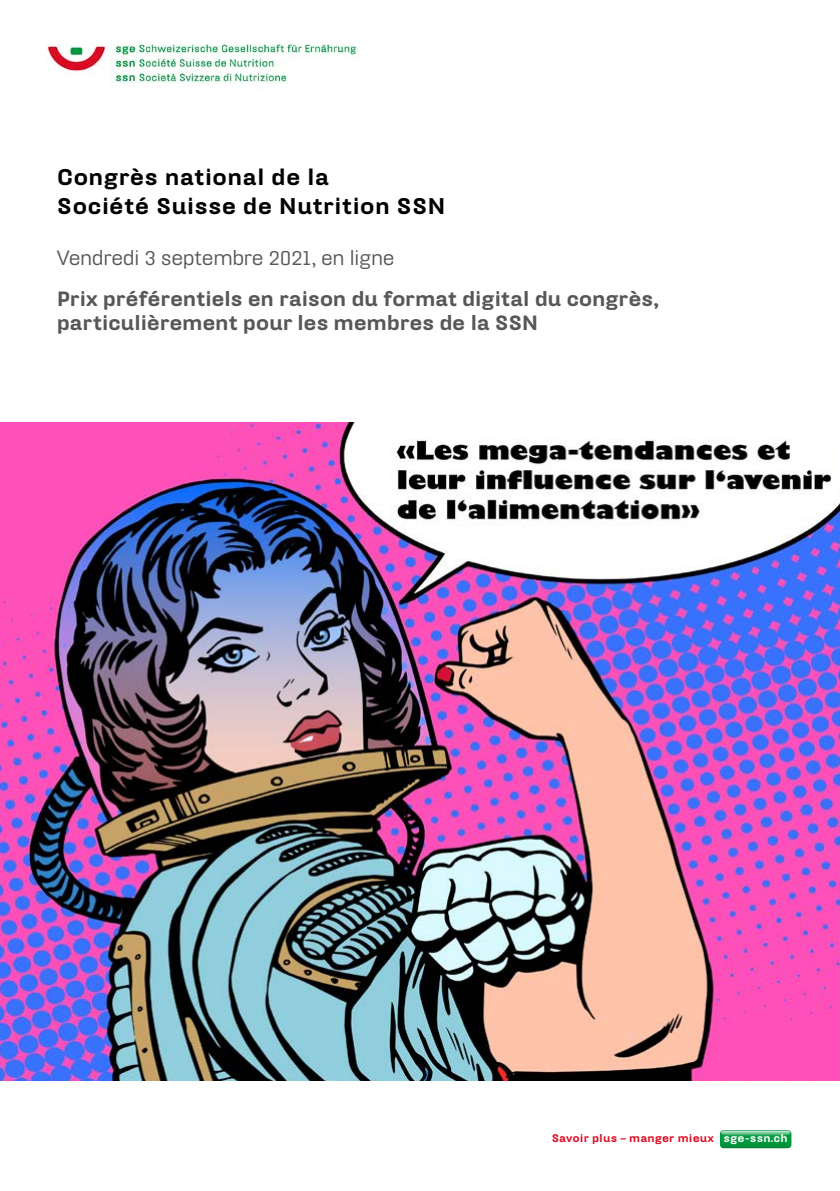
<style>
.page{position:relative;width:840px;height:1191px;background:#fff}
.page>*{position:absolute;margin:0;border:0;box-sizing:border-box;transform-origin:0 0}
.t1{font:900 22px/28.8px "Hydra Text";letter-spacing:.005em;color:#000}
.t2{font:900 20px/24px "Hydra Text";letter-spacing:-.02em;color:#575756}
.t3{font:20px "Hydra Text";letter-spacing:-.02em;color:#575756}
.t4{font:900 10.8px "Hydra Text";letter-spacing:.01em;color:#dc0c23}
.s1{color:#fff}
</style>
<div class="page">
<img style="left:47px;top:44px;width:311px;height:41px">
<svg style="left:719px;top:1130px;width:72px;height:18px"></svg>
<img style="left:0;top:422px;width:839px;height:658px">
<p class="t1" style="left:57px;top:162px;width:390px">Congrès national de la<br>Société Suisse de Nutrition SSN</p>
<p class="t3" style="left:57px;top:244px;width:339px">Vendredi 3 septembre 2021, en ligne</p>
<p class="t2" style="left:57px;top:286px;width:603px">Prix préférentiels en raison du format digital du congrès, particulièrement pour les membres de la SSN</p>
<p class="t4" style="left:551px;top:1131px;width:237px">Savoir plus – manger mieux <span class="s1">sge-ssn.ch</span></p>
</div>
